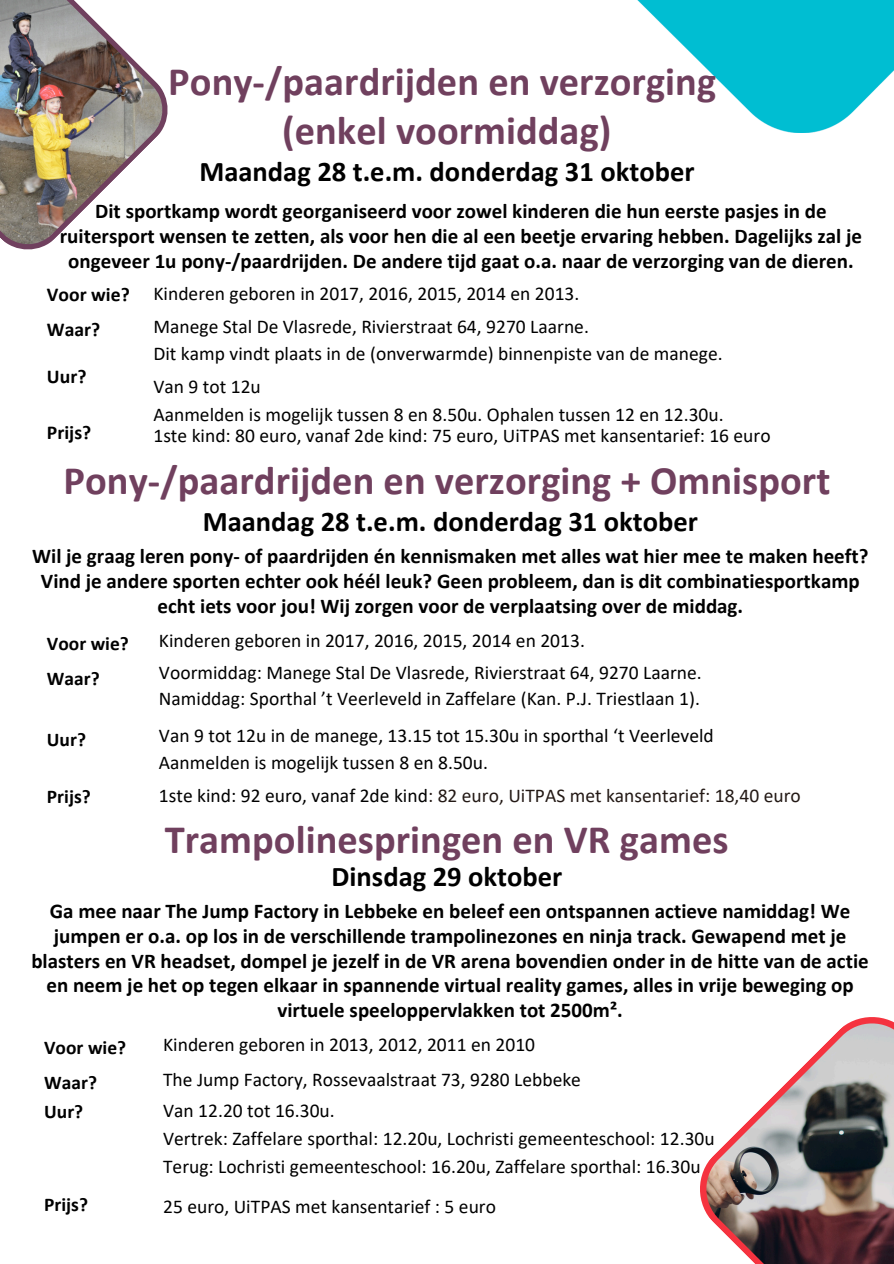
<style>
.page{position:relative;width:894px;height:1264px;background:#fff}
.page>*{position:absolute;margin:0;border:0;box-sizing:border-box;transform-origin:0 0}
.t1{font:700 40.5px/48.3px "Calibri";color:#70405e;text-align:center}
.t2{font:700 28.5px "Calibri";color:#000}
.t3{font:700 21px/24.8px "Calibri";color:#000;text-align:center}
.t4{font:700 19.65px/35.2px "Calibri";color:#000}
.t5{font:19.5px "Calibri";color:#000}
.t6{font:19.5px "Calibri";color:#231915}
.t7{font:700 19.5px/35.2px "Calibri";color:#000}
.s1{color:#000}
</style>
<div class="page">
<img style="left:637px;top:0;width:256px;height:133px">
<svg style="left:700px;top:1017px;width:193px;height:246px"></svg>
<img style="left:0;top:0;width:168px;height:250px">
<p class="t1" style="left:168px;top:61px;width:549px">Pony-/paardrijden en verzorging (enkel voormiddag)</p>
<p class="t2" style="left:199px;top:159px;width:496px">Maandag 28 t.e.m. donderdag 31 oktober</p>
<p class="t3" style="left:60px;top:200px;width:803px">Dit sportkamp wordt georganiseerd voor zowel kinderen die hun eerste pasjes in de ruitersport wensen te zetten, als voor hen die al een beetje ervaring hebben. Dagelijks zal je ongeveer 1u pony-/paardrijden. De andere tijd gaat o.a. naar de verzorging van de dieren.</p>
<p class="t5" style="left:153px;top:286px;width:427px">Kinderen geboren in 2017, 2016, 2015, 2014 en 2013.</p>
<p class="t5" style="left:153px;top:318px;width:437px">Manege Stal De Vlasrede, Rivierstraat 64, 9270 Laarne.</p>
<h1 class="t5" style="left:153px;top:345px;width:570px">Dit kamp vindt plaats in de (onverwarmde) binnenpiste van de manege.</h1>
<h2 class="t5" style="left:153px;top:378px;width:109px">Van 9 tot 12u</h2>
<h3 class="t5" style="left:153px;top:406px;width:571px">Aanmelden is mogelijk tussen 8 en 8.50u. Ophalen tussen 12 en 12.30u.</h3>
<h3 class="t5" style="left:153px;top:427px;width:618px">1ste kind: 80 euro, vanaf 2de kind: 75 euro, UiTPAS met kansentarief: 16 euro</h3>
<h3 class="t1" style="left:64px;top:459px;width:768px">Pony-/paardrijden en verzorging + Omnisport</h3>
<h2 class="t4" style="left:47px;top:278px;width:84px">Voor wie?<br>Waar?</h2>
<h3 class="t4" style="left:47px;top:360px;width:41px">Uur?</h3>
<h3 class="t4" style="left:47px;top:416px;width:46px">Prijs?</h3>
<h1 class="t2" style="left:203px;top:509px;width:496px">Maandag 28 t.e.m. donderdag 31 oktober</h1>
<h3 class="t3" style="left:32px;top:545px;width:837px">Wil je graag leren pony- of paardrijden én kennismaken met alles wat hier mee te maken heeft?<br>Vind je andere sporten echter ook héél leuk? Geen probleem, dan is dit combinatiesportkamp echt iets voor jou! Wij zorgen voor de verplaatsing over de middag.</h3>
<p class="t5" style="left:159px;top:632px;width:427px">Kinderen geboren in 2017, 2016, 2015, 2014 en 2013.</p>
<p class="t5" style="left:159px;top:664px;width:544px">Voormiddag: Manege Stal De Vlasrede, Rivierstraat 64, 9270 Laarne.</p>
<p class="t5" style="left:159px;top:690px;width:542px">Namiddag: Sporthal ’t Veerleveld in Zaffelare (Kan. P.J. Triestlaan 1).</p>
<p class="t5" style="left:159px;top:727px;width:556px">Van 9 tot 12u in de manege, 13.15 tot 15.30u in sporthal ‘t Veerleveld</p>
<p class="t5" style="left:159px;top:754px;width:330px">Aanmelden is mogelijk tussen 8 en 8.50u.</p>
<p class="t6" style="left:159px;top:787px;width:643px"><span class="s1">1ste kind: 92 euro, vanaf 2de kind</span>: 82 euro, UiTPAS met kansentarief: 18,40 euro</p>
<h3 class="t7" style="left:47px;top:627px;width:84px">Voor wie?<br>Waar?</h3>
<h3 class="t7" style="left:47px;top:723px;width:41px">Uur?</h3>
<p class="t7" style="left:47px;top:781px;width:45px">Prijs?</p>
<h2 class="t1" style="left:165px;top:819px;width:565px">Trampolinespringen en VR games</h2>
<p class="t2" style="left:331px;top:865px;width:232px">Dinsdag 29 oktober</p>
<h3 class="t3" style="left:31px;top:900px;width:838px">Ga mee naar The Jump Factory in Lebbeke en beleef een ontspannen actieve namiddag! We jumpen er o.a. op los in de verschillende trampolinezones en ninja track. Gewapend met je blasters en VR headset, dompel je jezelf in de VR arena bovendien onder in de hitte van de actie en neem je het op tegen elkaar in spannende virtual reality games, alles in vrije beweging op virtuele speeloppervlakken tot 2500m².</h3>
<p class="t5" style="left:163px;top:1036px;width:373px">Kinderen geboren in 2013, 2012, 2011 en 2010</p>
<h3 class="t5" style="left:163px;top:1071px;width:419px">The Jump Factory, Rossevaalstraat 73, 9280 Lebbeke</h3>
<h3 class="t5" style="left:163px;top:1102px;width:173px">Van 12.20 tot 16.30u.</h3>
<p class="t5" style="left:163px;top:1130px;width:553px">Vertrek: Zaffelare sporthal: 12.20u, Lochristi gemeenteschool: 12.30u</p>
<p class="t5" style="left:163px;top:1158px;width:539px">Terug: Lochristi gemeenteschool: 16.20u, Zaffelare sporthal: 16.30u</p>
<p class="t5" style="left:163px;top:1197px;width:334px">25 euro, UiTPAS met kansentarief : 5 euro</p>
<p class="t7" style="left:44px;top:1031px;width:84px">Voor wie?<br>Waar?</p>
<p class="t7" style="left:44px;top:1095px;width:41px">Uur?</p>
<p class="t7" style="left:44px;top:1188px;width:45px">Prijs?</p>
</div>
